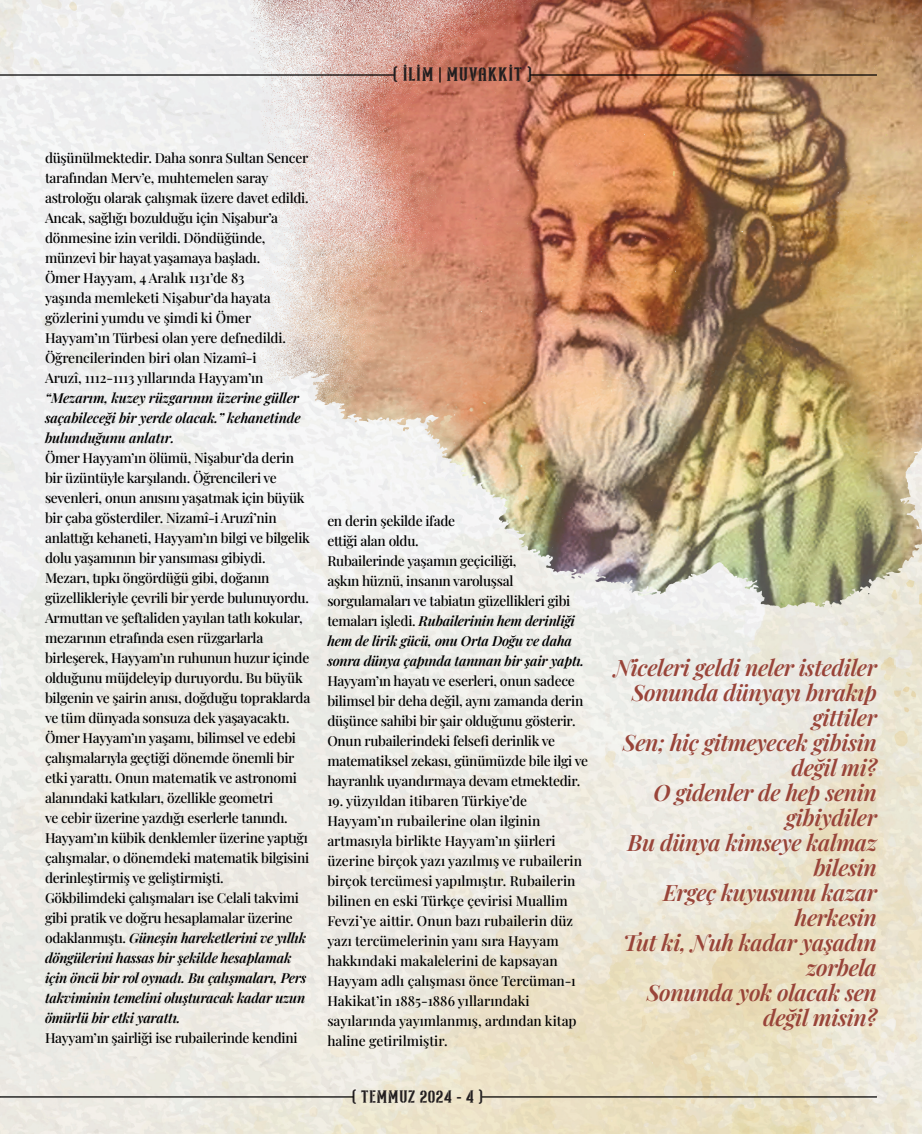
<style>
.page{position:relative;width:922px;height:1134px;background:#fff}
.page>*{position:absolute;margin:0;border:0;box-sizing:border-box;transform-origin:0 0}
.t1{font:italic 22.5px/25px "Playfair Display";letter-spacing:-.02em;color:#994439;text-align:right}
.t2{font:15px "Northash";letter-spacing:.08em;color:#231f20}
.t3{font:13.75px/20px "Playfair Display";letter-spacing:-.02em;color:#000}
.t4{font:13.75px/20px "Playfair Display";color:#000}
.t5{font:italic 13.75px/20px "Playfair Display";letter-spacing:-.02em;color:#000}
.t6{font:13.75px "Northash";letter-spacing:.08em;color:#231f20}
.s1{font-style:italic}
.s2{font-style:normal}
</style>
<div class="page">
<img style="left:0;top:0;width:921px;height:1134px">
<hr style="left:0;top:74px;width:394px;height:2px;background:#000">
<svg style="left:439px;top:67px;width:1px;height:16px"></svg>
<hr style="left:530px;top:74px;width:346px;height:2px;background:#000">
<hr style="left:481px;top:1096px;width:395px;height:1px;background:#000">
<hr style="left:0;top:1096px;width:353px;height:1px;background:#000">
<p class="t2" style="left:393px;top:63px;width:139px">( İLİM MUVAKKİT )</p>
<p class="t3" style="left:45px;top:147px;width:265px">düşünülmektedir. Daha sonra Sultan Sencer tarafından Merv’e, muhtemelen saray astroloğu olarak çalışmak üzere davet edildi.<br>Ancak, sağlığı bozulduğu için Nişabur’a dönmesine izin verildi. Döndüğünde, münzevi bir hayat yaşamaya başladı.</p>
<p class="t3" style="left:45px;top:267px;width:257px">Ömer Hayyam, 4 Aralık 1131’de 83<br>yaşında memleketi Nişabur’da hayata gözlerini yumdu ve şimdi ki Ömer Hayyam’ın Türbesi olan yere defnedildi.<br>Öğrencilerinden biri olan Nizamî-i<br>Aruzî, 1112-1113 yıllarında Hayyam’ın <span class="s1">“Mezarım, kuzey rüzgarının üzerine güller saçabileceği bir yerde olacak.” kehanetinde bulunduğunu anlatır.</span></p>
<p class="t3" style="left:45px;top:447px;width:267px">Ömer Hayyam’ın ölümü, Nişabur’da derin bir üzüntüyle karşılandı. Öğrencileri ve sevenleri, onun anısını yaşatmak için büyük bir çaba gösterdiler. Nizamî-i Aruzî’nin anlattığı kehaneti, Hayyam’ın bilgi ve bilgelik dolu yaşamının bir yansıması gibiydi.<br>Mezarı, tıpkı öngördüğü gibi, doğanın güzellikleriyle çevrili bir yerde bulunuyordu.<br>Armuttan ve şeftaliden yayılan tatlı kokular, mezarının etrafında esen rüzgarlarla birleşerek, Hayyam’ın ruhunun huzur içinde olduğunu müjdeleyip duruyordu. Bu büyük bilgenin ve şairin anısı, doğduğu topraklarda ve tüm dünyada sonsuza dek yaşayacaktı.</p>
<p class="t3" style="left:45px;top:727px;width:265px">Ömer Hayyam’ın yaşamı, bilimsel ve edebi çalışmalarıyla geçtiği dönemde önemli bir etki yarattı. Onun matematik ve astronomi alanındaki katkıları, özellikle geometri<br>ve cebir üzerine yazdığı eserlerle tanındı.<br>Hayyam’ın kübik denklemler üzerine yaptığı çalışmalar, o dönemdeki matematik bilgisini derinleştirmiş ve geliştirmişti.</p>
<p class="t5" style="left:45px;top:887px;width:263px"><span class="s2">Gökbilimdeki çalışmaları ise Celali takvimi gibi pratik ve doğru hesaplamalar üzerine odaklanmıştı.</span> Güneşin hareketlerini ve yıllık döngülerini hassas bir şekilde hesaplamak için öncü bir rol oynadı. Bu çalışmaları, Pers takviminin temelini oluşturacak kadar uzun ömürlü bir etki yarattı.</p>
<p class="t3" style="left:45px;top:1027px;width:254px">Hayyam’ın şairliği ise rubailerinde kendini</p>
<p class="t3" style="left:327px;top:510px;width:129px">en derin şekilde ifade ettiği alan oldu.</p>
<p class="t3" style="left:327px;top:550px;width:258px">Rubailerinde yaşamın geçiciliği,<br>aşkın hüznü, insanın varoluşsal sorgulamaları ve tabiatın güzellikleri gibi temaları işledi. <span class="s1">Rubailerinin hem derinliği hem de lirik gücü, onu Orta Doğu ve daha sonra dünya çapında tanınan bir şair yaptı.</span></p>
<p class="t3" style="left:327px;top:670px;width:262px">Hayyam’ın hayatı ve eserleri, onun sadece bilimsel bir deha değil, aynı zamanda derin düşünce sahibi bir şair olduğunu gösterir.<br>Onun rubailerindeki felsefi derinlik ve matematiksel zekası, günümüzde bile ilgi ve hayranlık uyandırmaya devam etmektedir.</p>
<p class="t4" style="left:327px;top:790px;width:256px">19. yüzyıldan itibaren Türkiye’de Hayyam’ın rubailerine olan ilginin artmasıyla birlikte Hayyam’ın şiirleri üzerine birçok yazı yazılmış ve rubailerin birçok tercümesi yapılmıştır. Rubailerin bilinen en eski Türkçe çevirisi Muallim Fevzi’ye aittir. Onun bazı rubailerin düz yazı tercümelerinin yanı sıra Hayyam hakkındaki makalelerini de kapsayan Hayyam adlı çalışması önce Tercüman-ı Hakikat’in 1885-1886 yıllarındaki sayılarında yayımlanmış, ardından kitap haline getirilmiştir.</p>
<p class="t6" style="left:352px;top:1086px;width:131px">( TEMMUZ 2024 - 4 )</p>
<p class="t1" style="left:614px;top:653px;width:264px">Niceleri geldi neler istediler</p>
<p class="t1" style="left:631px;top:678px;width:247px">Sonunda dünyayı bırakıp gittiler</p>
<p class="t1" style="left:622px;top:728px;width:255px">Sen; hiç gitmeyecek gibisin değil mi?</p>
<p class="t1" style="left:653px;top:778px;width:225px">O gidenler de hep senin gibiydiler</p>
<p class="t1" style="left:627px;top:828px;width:251px">Bu dünya kimseye kalmaz bilesin</p>
<p class="t1" style="left:663px;top:878px;width:215px">Ergeç kuyusunu kazar herkesin</p>
<p class="t1" style="left:623px;top:928px;width:255px">Tut ki, Nuh kadar yaşadın zorbela</p>
<p class="t1" style="left:646px;top:978px;width:231px">Sonunda yok olacak sen değil misin?</p>
</div>
